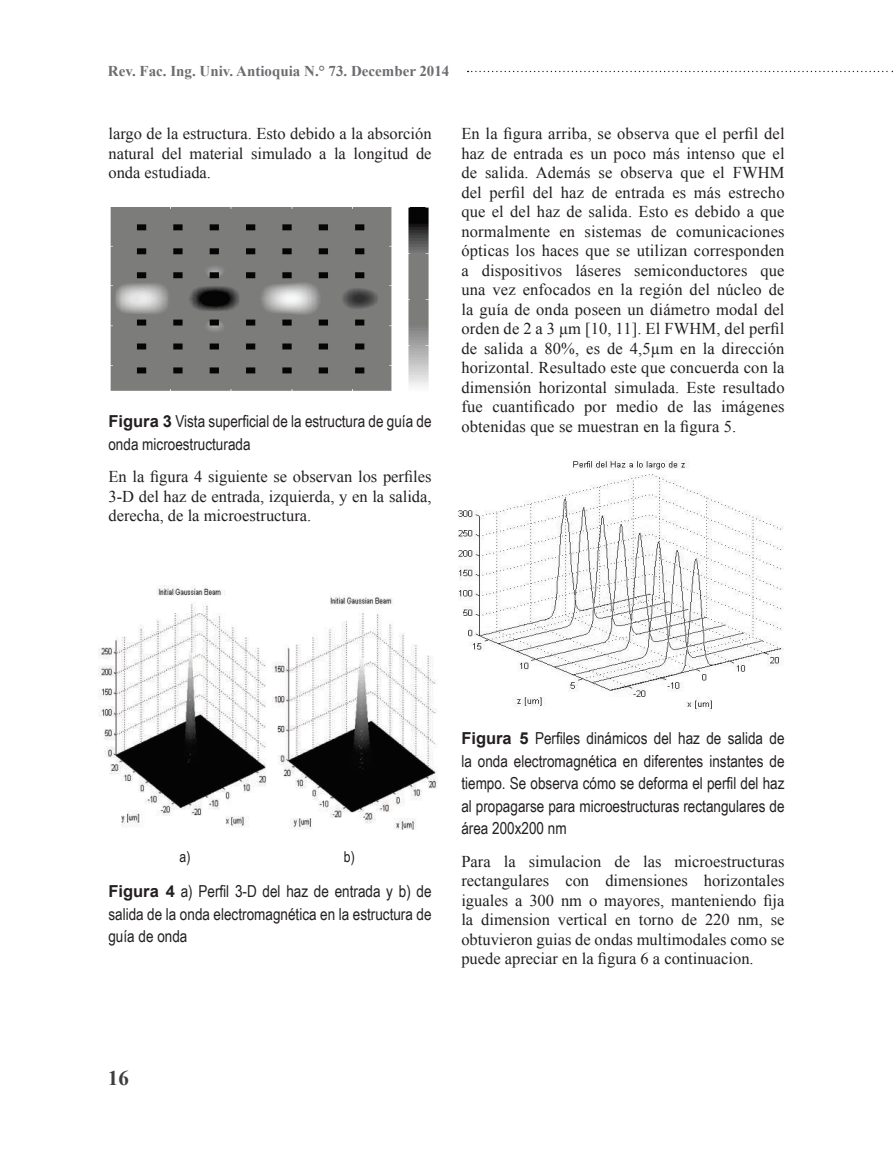
<style>
.page{position:relative;width:893px;height:1170px;background:#fff}
.page>*{position:absolute;margin:0;border:0;box-sizing:border-box;transform-origin:0 0}
.t1{font:700 21px "Times New Roman";color:#3e3e3f}
.t2{font:16.5px/19.5px "Times New Roman";color:#231f20;text-align:justify}
.t3{font:16.5px/22.5px "Arial Narrow";color:#231f20;text-align:justify}
.t4{font:700 15px "Times New Roman";color:#6c6d70}
.t5{font:15px "Arial Narrow";color:#231f20}
.s1{font-family:"Arial";font-weight:700}
</style>
<div class="page">
<svg style="left:468px;top:71px;width:425px;height:1px"></svg>
<img style="left:110px;top:207px;width:319px;height:184px">
<img style="left:458px;top:459px;width:326px;height:251px">
<img style="left:99px;top:585px;width:168px;height:242px">
<img style="left:273px;top:596px;width:165px;height:234px">
<p class="t4" style="left:108px;top:60px;width:343px">Rev. Fac. Ing. Univ. Antioquia N.° 73. December 2014</p>
<p class="t2" style="left:108px;top:123px;width:325px">largo de la estructura. Esto debido a la absorción natural del material simulado a la longitud de onda estudiada.</p>
<p class="t3" style="left:108px;top:410px;width:325px"><span class="s1">Figura 3</span> Vista superficial de la estructura de guía de onda microestructurada</p>
<p class="t2" style="left:108px;top:466px;width:325px">En la figura 4 siguiente se observan los perfiles 3-D del haz de entrada, izquierda, y en la salida, derecha, de la microestructura.</p>
<p class="t2" style="left:461px;top:123px;width:325px">En la figura arriba, se observa que el perfil del haz de entrada es un poco más intenso que el de salida. Además se observa que el FWHM del perfil del haz de entrada es más estrecho que el del haz de salida. Esto es debido a que normalmente en sistemas de comunicaciones ópticas los haces que se utilizan corresponden a dispositivos láseres semiconductores que una vez enfocados en la región del núcleo de la guía de onda poseen un diámetro modal del orden de 2 a 3 μm [10, 11]. El FWHM, del perfil de salida a 80%, es de 4,5µm en la dirección horizontal. Resultado este que concuerda con la dimensión horizontal simulada. Este resultado fue cuantificado por medio de las imágenes obtenidas que se muestran en la figura 5.</p>
<p class="t5" style="left:180px;top:845px;width:12px">a)</p>
<p class="t5" style="left:344px;top:845px;width:12px">b)</p>
<p class="t3" style="left:108px;top:879px;width:325px"><span class="s1">Figura 4</span> a) Perfil 3-D del haz de entrada y b) de salida de la onda electromagnética en la estructura de guía de onda</p>
<p class="t3" style="left:461px;top:726px;width:325px"><span class="s1">Figura 5</span> Perfiles dinámicos del haz de salida de la onda electromagnética en diferentes instantes de tiempo. Se observa cómo se deforma el perfil del haz al propagarse para microestructuras rectangulares de área 200x200 nm</p>
<p class="t2" style="left:461px;top:850px;width:325px">Para la simulacion de las microestructuras rectangulares con dimensiones horizontales iguales a 300 nm o mayores, manteniendo fija la dimension vertical en torno de 220 nm, se obtuvieron guias de ondas multimodales como se puede apreciar en la figura 6 a continuacion.</p>
<p class="t1" style="left:108px;top:1062px;width:22px">16</p>
</div>
